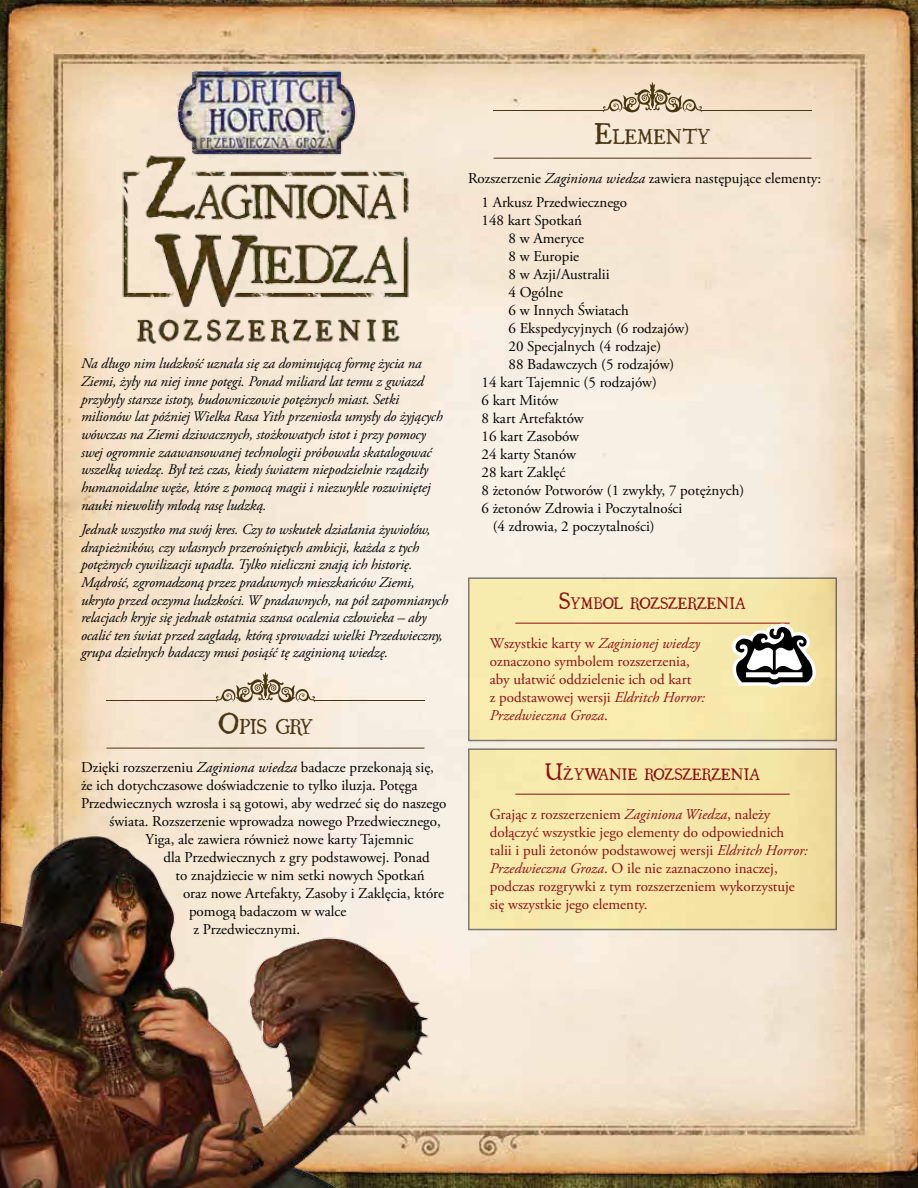
<style>
.page{position:relative;width:918px;height:1188px;background:#fff}
.page>*{position:absolute;margin:0;border:0;box-sizing:border-box;transform-origin:0 0}
.t1{font:18.9px "Ugly Qua";letter-spacing:-.035em;color:#493712}
.t2{font:15px/24.8px "Adobe Garamond Pro";color:#000}
.t3{font:15px/18px "Adobe Garamond Pro";color:#901114}
.t4{font:italic 14.7px/17.7px "Adobe Garamond Pro";letter-spacing:-.01em;color:#000}
.t5{font:14.7px "Ugly Qua";letter-spacing:-.025em;color:#901114}
.s1{font-size:27px}
.s2{font-style:italic}
.s3{font-size:21px}
</style>
<div class="page">
<img style="left:0;top:0;width:918px;height:1188px">
<hr style="left:107px;top:748px;width:317px;height:1px;background:#493712">
<svg style="left:215px;top:672px;width:101px;height:31px;background:#cec0aa"></svg>
<hr style="left:107px;top:700px;width:110px;height:1px;background:#493712">
<hr style="left:314px;top:700px;width:110px;height:1px;background:#493712">
<hr style="left:494px;top:158px;width:317px;height:1px;background:#493712">
<svg style="left:602px;top:82px;width:101px;height:31px;background:#ccba9f"></svg>
<hr style="left:494px;top:110px;width:110px;height:1px;background:#493712">
<hr style="left:701px;top:110px;width:110px;height:1px;background:#493712">
<div style="left:469px;top:749px;width:367px;height:181px;background:linear-gradient(to right,#f8ecb0,#f2df9f)"></div>
<hr style="left:515px;top:794px;width:275px;height:1px;background:#901114">
<div style="left:468px;top:748px;width:369px;height:182px;border:2px solid #808285"></div>
<div style="left:469px;top:578px;width:367px;height:163px;background:linear-gradient(to right,#faeeb2,#f3e2a4)"></div>
<hr style="left:515px;top:623px;width:275px;height:1px;background:#901114">
<div style="left:468px;top:577px;width:369px;height:164px;border:2px solid #808285"></div>
<svg style="left:732px;top:623px;width:84px;height:65px"></svg>
<img style="left:0;top:821px;width:436px;height:367px">
<img style="left:114px;top:152px;width:303px;height:194px">
<img style="left:169px;top:60px;width:197px;height:103px">
<p class="t4" style="left:81px;top:355px;width:363px">Na długo nim ludzkość uznała się za dominującą formę życia na Ziemi, żyły na niej inne potęgi. Ponad miliard lat temu z gwiazd przybyły starsze istoty, budowniczowie potężnych miast. Setki milionów lat później Wielka Rasa Yith przeniosła umysły do żyjących wówczas na Ziemi dziwacznych, stożkowatych istot i przy pomocy swej ogromnie zaawansowanej technologii próbowała skatalogować wszelką wiedzę. Był też czas, kiedy światem niepodzielnie rządziły humanoidalne węże, które z pomocą magii i niezwykle rozwiniętej nauki niewoliły młodą rasę ludzką.</p>
<p class="t4" style="left:81px;top:521px;width:369px">Jednak wszystko ma swój kres. Czy to wskutek działania żywiołów, drapieżników, czy własnych przerośniętych ambicji, każda z tych potężnych cywilizacji upadła. Tylko nieliczni znają ich historię.<br>Mądrość, zgromadzoną przez pradawnych mieszkańców Ziemi, ukryto przed oczyma ludzkości. W pradawnych, na pół zapomnianych relacjach kryje się jednak ostatnia szansa ocalenia człowieka – aby ocalić ten świat przed zagładą, którą sprowadzi wielki Przedwieczny, grupa dzielnych badaczy musi posiąść tę zaginioną wiedzę.</p>
<p class="t1" style="left:218px;top:712px;width:97px"><span class="s1">O</span>PIS GRY</p>
<p class="t2" style="left:81px;top:756px;width:355px">Dzięki rozszerzeniu <span class="s2">Zaginiona wiedza</span> badacze przekonają się,</p>
<p class="t2" style="left:81px;top:774px;width:338px">że ich dotychczasowe doświadczenie to tylko iluzja. Potęga</p>
<p class="t2" style="left:81px;top:792px;width:367px">Przedwiecznych wzrosła i są gotowi, aby wedrzeć się do naszego</p>
<p class="t2" style="left:110px;top:810px;width:333px">świata. Rozszerzenie wprowadza nowego Przedwiecznego,</p>
<p class="t2" style="left:146px;top:828px;width:270px">Yiga, ale zawiera również nowe karty Tajemnic</p>
<p class="t2" style="left:164px;top:846px;width:268px">dla Przedwiecznych z gry podstawowej. Ponad</p>
<p class="t2" style="left:176px;top:864px;width:251px">to znajdziecie w nim setki nowych Spotkań</p>
<p class="t2" style="left:183px;top:882px;width:263px">oraz nowe Artefakty, Zasoby i Zaklęcia, które</p>
<p class="t2" style="left:189px;top:900px;width:159px">pomogą badaczom w walce</p>
<p class="t2" style="left:194px;top:918px;width:108px">z Przedwiecznymi.</p>
<p class="t1" style="left:594px;top:122px;width:118px"><span class="s1">E</span>LEMENTY</p>
<p class="t2" style="left:482px;top:166px;width:341px;text-indent:-14px">Rozszerzenie <span class="s2">Zaginiona wiedza</span> zawiera następujące elementy:<br>1 Arkusz Przedwiecznego</p>
<p class="t2" style="left:482px;top:209px;width:102px">148 kart Spotkań</p>
<p class="t2" style="left:508px;top:227px;width:77px">8 w Ameryce</p>
<p class="t2" style="left:508px;top:245px;width:72px">8 w Europie</p>
<p class="t2" style="left:508px;top:263px;width:103px">8 w Azji/Australii</p>
<p class="t2" style="left:508px;top:281px;width:56px">4 Ogólne</p>
<p class="t2" style="left:508px;top:299px;width:122px">6 w Innych Światach</p>
<p class="t2" style="left:508px;top:317px;width:182px">6 Ekspedycyjnych (6 rodzajów)</p>
<p class="t2" style="left:508px;top:335px;width:154px">20 Specjalnych (4 rodzaje)</p>
<p class="t2" style="left:508px;top:353px;width:167px">88 Badawczych (5 rodzajów)</p>
<p class="t2" style="left:482px;top:371px;width:177px">14 kart Tajemnic (5 rodzajów)</p>
<p class="t2" style="left:482px;top:389px;width:78px">6 kart Mitów</p>
<p class="t2" style="left:482px;top:407px;width:104px">8 kart Artefaktów</p>
<p class="t2" style="left:482px;top:425px;width:99px">16 kart Zasobów</p>
<p class="t2" style="left:482px;top:443px;width:96px">24 karty Stanów</p>
<p class="t2" style="left:482px;top:461px;width:85px">28 kart Zaklęć</p>
<p class="t2" style="left:482px;top:479px;width:264px">8 żetonów Potworów (1 zwykły, 7 potężnych)</p>
<p class="t2" style="left:482px;top:497px;width:202px">6 żetonów Zdrowia i Poczytalności</p>
<p class="t2" style="left:493px;top:515px;width:163px">(4 zdrowia, 2 poczytalności)</p>
<p class="t5" style="left:559px;top:592px;width:188px"><span class="s3">S</span>YMBOL ROZSZERZENIA</p>
<p class="t3" style="left:490px;top:634px;width:217px">Wszystkie karty w <span class="s2">Zaginionej wiedzy </span>oznaczono symbolem rozszerzenia, aby ułatwić oddzielenie ich od kart<br>z podstawowej wersji <span class="s2">Eldritch Horror:<br>Przedwieczna Groza</span>.</p>
<p class="t5" style="left:545px;top:763px;width:217px"><span class="s3">U</span>ŻYWANIE ROZSZERZENIA</p>
<p class="t3" style="left:490px;top:805px;width:320px">Grając z rozszerzeniem <span class="s2">Zaginiona Wiedza</span>, należy dołączyć wszystkie jego elementy do odpowiednich talii i puli żetonów podstawowej wersji <span class="s2">Eldritch Horror:<br>Przedwieczna Groza</span>. O ile nie zaznaczono inaczej, podczas rozgrywki z tym rozszerzeniem wykorzystuje się wszystkie jego elementy.</p>
</div>
